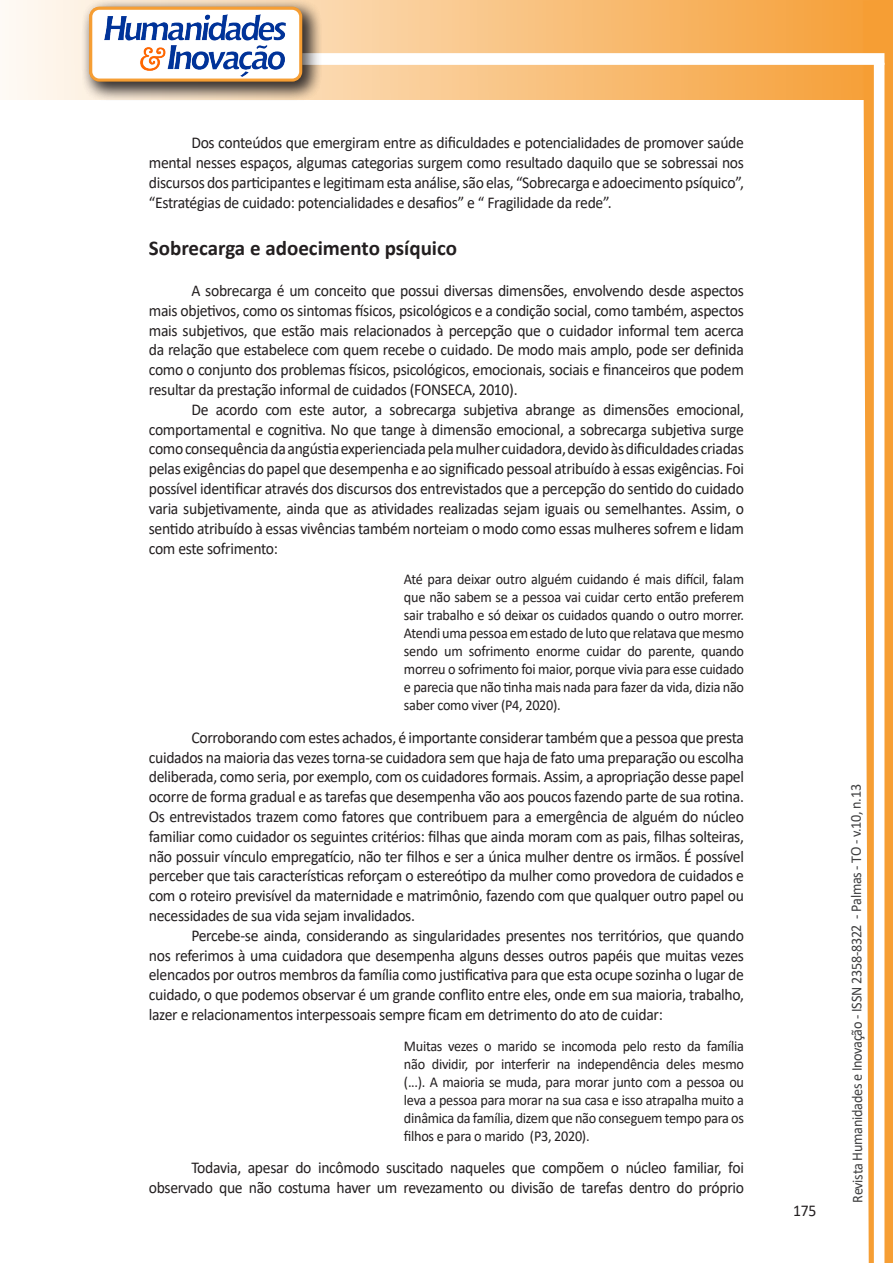
<style>
.page{position:relative;width:893px;height:1263px;background:#fff}
.page>*{position:absolute;margin:0;border:0;box-sizing:border-box;transform-origin:0 0}
.Titulo_2{font:700 21px "Calibri";color:#231f20}
.texto{font:16.5px/19.8px "Calibri";letter-spacing:-.02em;color:#231f20;text-align:justify;scale:.95 1}
.citacao{font:15px/18px "Calibri";letter-spacing:-.02em;color:#231f20;text-align:justify;scale:.95 1}
.t1{font:15px "Calibri";letter-spacing:-.025em;color:#3e3e3f;scale:.95 1}
</style>
<div class="page">
<svg style="left:5px;top:0;width:858px;height:100px"></svg>
<div style="left:302px;top:53px;width:582px;height:12px;background:#fff;border:2px solid #fff"></div>
<svg style="left:863px;top:0;width:30px;height:1263px"></svg>
<div style="left:81px;top:0;width:241px;height:102px;background:#231f20;opacity:.75"></div>
<div style="left:91px;top:8px;width:210px;height:72px;background:#fff;border-radius:9px"></div>
<img style="left:104px;top:14px;width:181px;height:62px">
<div style="left:89px;top:7px;width:213px;height:75px;border:3px solid #f69e34;border-radius:9px"></div>
<p class="texto" style="left:149px;top:133px;width:628px;text-indent:43px">Dos conteúdos que emergiram entre as dificuldades e potencialidades de promover saúde mental nesses espaços, algumas categorias surgem como resultado daquilo que se sobressai nos discursos dos participantes e legitimam esta análise, são elas, “Sobrecarga e adoecimento psíquico”, “Estratégias de cuidado: potencialidades e desafios” e “ Fragilidade da rede”.</p>
<p class="Titulo_2" style="left:149px;top:233px;width:310px">Sobrecarga e adoecimento psíquico</p>
<p class="texto" style="left:149px;top:280px;width:628px;text-indent:43px">A sobrecarga é um conceito que possui diversas dimensões, envolvendo desde aspectos mais objetivos, como os sintomas físicos, psicológicos e a condição social, como também, aspectos mais subjetivos, que estão mais relacionados à percepção que o cuidador informal tem acerca da relação que estabelece com quem recebe o cuidado. De modo mais amplo, pode ser definida como o conjunto dos problemas físicos, psicológicos, emocionais, sociais e financeiros que podem resultar da prestação informal de cuidados (FONSECA, 2010).</p>
<p class="texto" style="left:149px;top:399px;width:628px;text-indent:43px">De acordo com este autor, a sobrecarga subjetiva abrange as dimensões emocional, comportamental e cognitiva. No que tange à dimensão emocional, a sobrecarga subjetiva surge como consequência da angústia experienciada pela mulher cuidadora, devido às dificuldades criadas pelas exigências do papel que desempenha e ao significado pessoal atribuído à essas exigências. Foi possível identificar através dos discursos dos entrevistados que a percepção do sentido do cuidado varia subjetivamente, ainda que as atividades realizadas sejam iguais ou semelhantes. Assim, o sentido atribuído à essas vivências também norteiam o modo como essas mulheres sofrem e lidam com este sofrimento:</p>
<p class="citacao" style="left:404px;top:570px;width:360px">Até para deixar outro alguém cuidando é mais difícil, falam que não sabem se a pessoa vai cuidar certo então preferem sair trabalho e só deixar os cuidados quando o outro morrer.<br>Atendi uma pessoa em estado de luto que relatava que mesmo sendo um sofrimento enorme cuidar do parente, quando morreu o sofrimento foi maior, porque vivia para esse cuidado e parecia que não tinha mais nada para fazer da vida, dizia não saber como viver (P4, 2020).</p>
<p class="texto" style="left:149px;top:727px;width:628px;text-indent:43px">Corroborando com estes achados, é importante considerar também que a pessoa que presta cuidados na maioria das vezes torna-se cuidadora sem que haja de fato uma preparação ou escolha deliberada, como seria, por exemplo, com os cuidadores formais. Assim, a apropriação desse papel ocorre de forma gradual e as tarefas que desempenha vão aos poucos fazendo parte de sua rotina.<br>Os entrevistados trazem como fatores que contribuem para a emergência de alguém do núcleo familiar como cuidador os seguintes critérios: filhas que ainda moram com as pais, filhas solteiras, não possuir vínculo empregatício, não ter filhos e ser a única mulher dentre os irmãos. É possível perceber que tais características reforçam o estereótipo da mulher como provedora de cuidados e com o roteiro previsível da maternidade e matrimônio, fazendo com que qualquer outro papel ou necessidades de sua vida sejam invalidados.</p>
<p class="texto" style="left:149px;top:925px;width:628px;text-indent:43px">Percebe-se ainda, considerando as singularidades presentes nos territórios, que quando nos referimos à uma cuidadora que desempenha alguns desses outros papéis que muitas vezes elencados por outros membros da família como justificativa para que esta ocupe sozinha o lugar de cuidado, o que podemos observar é um grande conflito entre eles, onde em sua maioria, trabalho, lazer e relacionamentos interpessoais sempre ficam em detrimento do ato de cuidar:</p>
<p class="citacao" style="left:404px;top:1036px;width:360px">Muitas vezes o marido se incomoda pelo resto da família não dividir, por interferir na independência deles mesmo (...). A maioria se muda, para morar junto com a pessoa ou leva a pessoa para morar na sua casa e isso atrapalha muito a dinâmica da família, dizem que não conseguem tempo para os filhos e para o marido (P3, 2020).</p>
<p class="texto" style="left:149px;top:1157px;width:628px;text-align:right">Todavia, apesar do incômodo suscitado naqueles que compõem o núcleo familiar, foi observado que não costuma haver um revezamento ou divisão de tarefas dentro do próprio</p>
<p class="texto" style="left:793px;top:1200px;width:26px">175</p>
<p class="t1" style="left:846px;top:1203px;width:442px;rotate:-90deg">Revista Humanidades e Inovação - ISSN 2358-8322 - Palmas - TO - v.10, n.13</p>
</div>
